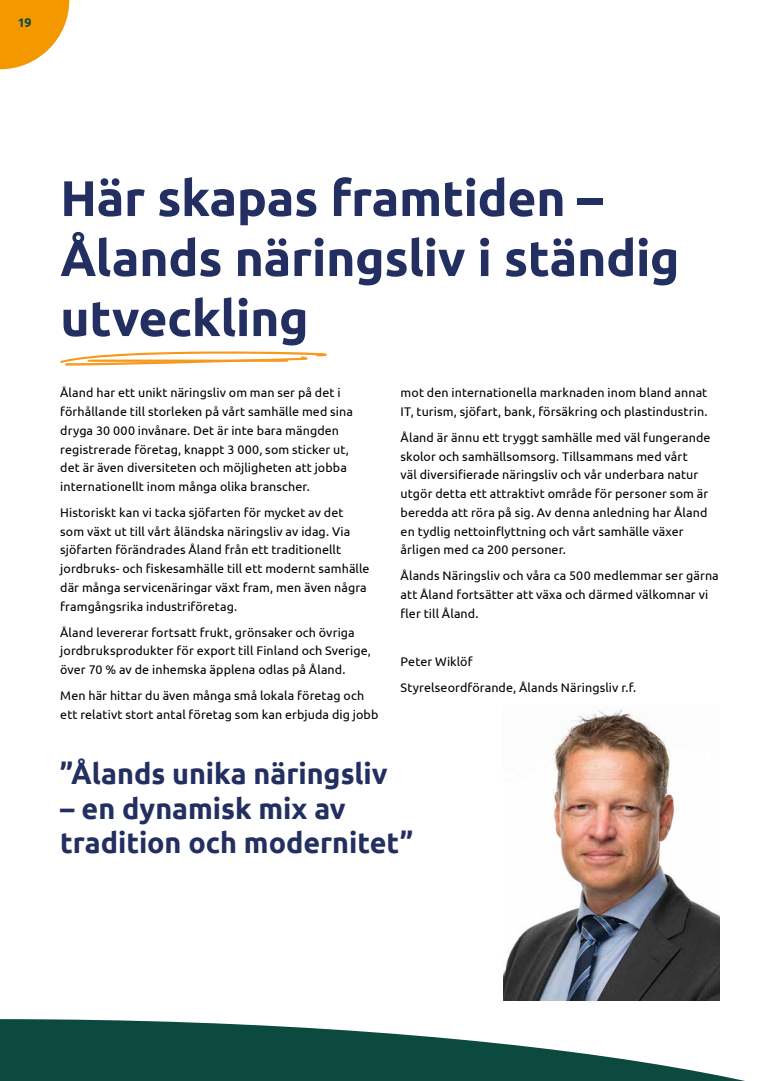
<style>
.page{position:relative;width:780px;height:1081px;background:#fff}
.page>*{position:absolute;margin:0;border:0;box-sizing:border-box;transform-origin:0 0}
.t1{font:700 50px/60px "Ubuntu";letter-spacing:-.005em;color:#232f60}
.t2{font:700 28.75px/34.5px "Ubuntu";color:#232f60}
.t3{font:12.5px/18.8px "Ubuntu";letter-spacing:.01em;color:#000}
.t4{font:700 12.5px "Ubuntu";color:#0c493f}
</style>
<div class="page">
<svg style="left:0;top:1019px;width:745px;height:62px;fill:#0c493f"></svg>
<svg style="left:60px;top:351px;width:267px;height:15px"></svg>
<img style="left:503px;top:709px;width:216px;height:292px">
<svg style="left:0;top:0;width:69px;height:69px"></svg>
<p class="t4" style="left:18px;top:15px;width:15px">19</p>
<h1 class="t1" style="left:60px;top:167px;width:620px">Här skapas framtiden –<br>Ålands näringsliv i ständig utveckling</h1>
<p class="t3" style="left:60px;top:383px;width:294px">Åland har ett unikt näringsliv om man ser på det i förhållande till storleken på vårt samhälle med sina dryga 30 000 invånare. Det är inte bara mängden registrerade företag, knappt 3 000, som sticker ut, det är även diversiteten och möjligheten att jobba internationellt inom många olika branscher.</p>
<p class="t3" style="left:60px;top:503px;width:311px">Historiskt kan vi tacka sjöfarten för mycket av det som växt ut till vårt åländska näringsliv av idag. Via sjöfarten förändrades Åland från ett traditionellt jordbruks- och fiskesamhälle till ett modernt samhälle där många servicenäringar växt fram, men även några framgångsrika industriföretag.</p>
<p class="t3" style="left:60px;top:622px;width:312px">Åland levererar fortsatt frukt, grönsaker och övriga jordbruksprodukter för export till Finland och Sverige, över 70 % av de inhemska äpplena odlas på Åland.</p>
<p class="t3" style="left:60px;top:686px;width:319px">Men här hittar du även många små lokala företag och ett relativt stort antal företag som kan erbjuda dig jobb</p>
<p class="t3" style="left:400px;top:383px;width:308px">mot den internationella marknaden inom bland annat<br>IT, turism, sjöfart, bank, försäkring och plastindustrin.</p>
<p class="t3" style="left:400px;top:428px;width:311px">Åland är ännu ett tryggt samhälle med väl fungerande skolor och samhällsomsorg. Tillsammans med vårt<br>väl diversifierade näringsliv och vår underbara natur utgör detta ett attraktivt område för personer som är beredda att röra på sig. Av denna anledning har Åland en tydlig nettoinflyttning och vårt samhälle växer årligen med ca 200 personer.</p>
<p class="t3" style="left:400px;top:566px;width:320px">Ålands Näringsliv och våra ca 500 medlemmar ser gärna att Åland fortsätter att växa och därmed välkomnar vi fler till Åland.</p>
<p class="t3" style="left:400px;top:648px;width:237px;line-height:25.9px">Peter Wiklöf<br>Styrelseordförande, Ålands Näringsliv r.f.</p>
<h2 class="t2" style="left:60px;top:756px;width:329px">”Ålands unika näringsliv</h2>
<h2 class="t2" style="left:60px;top:790px;width:354px">– en dynamisk mix av tradition och modernitet”</h2>
</div>
